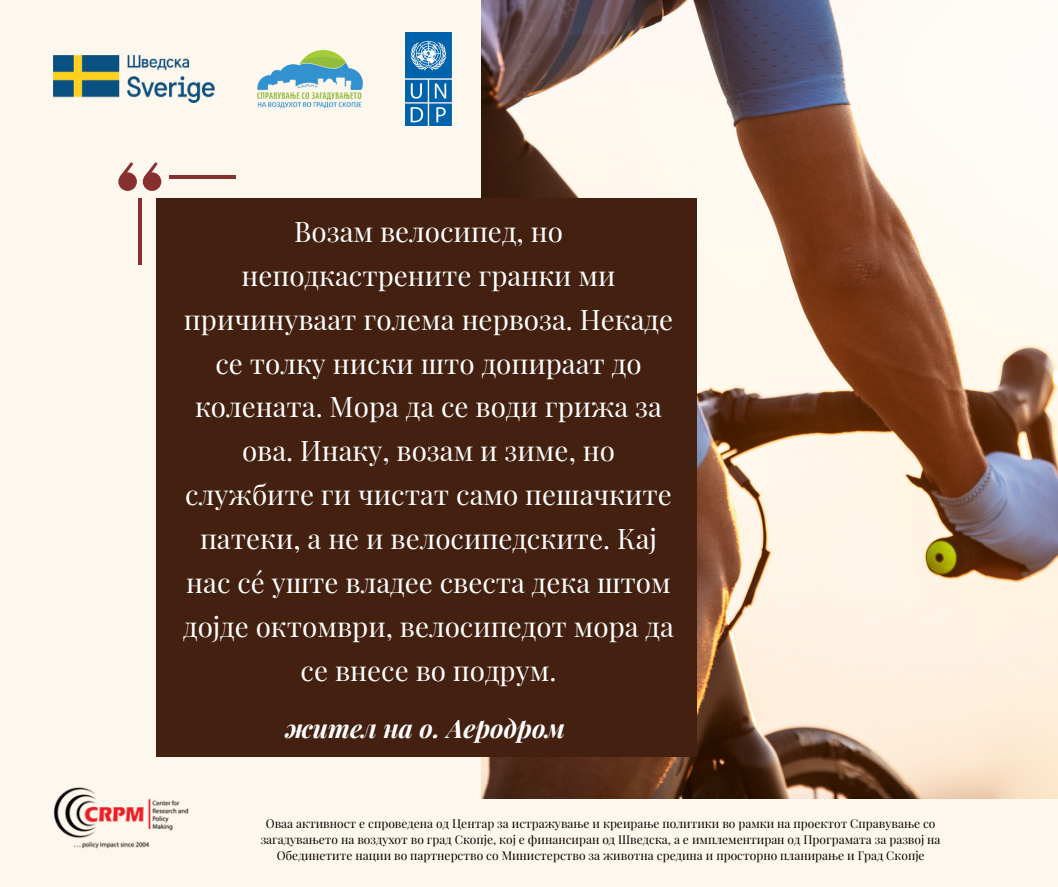
<style>
.page{position:relative;width:1058px;height:887px;background:#fff}
.page>*{position:absolute;margin:0;border:0;box-sizing:border-box;transform-origin:0 0}
.t1{font:27.75px/43.8px "Playfair Display";color:#fff;text-align:center}
.t2{font:italic 700 25.5px "Playfair Display";color:#fff}
.t3{font:12px/16px "Playfair Display";color:#000;text-align:center}
</style>
<div class="page">
<div style="left:0;top:0;width:1058px;height:886px;background:#fef7ed"></div>
<img style="left:482px;top:0;width:576px;height:798px">
<div style="left:156px;top:198px;width:540px;height:558px;background:#43200f"></div>
<img style="left:406px;top:33px;width:46px;height:92px">
<img style="left:53px;top:787px;width:135px;height:62px">
<img style="left:257px;top:49px;width:106px;height:60px">
<img style="left:53px;top:56px;width:161px;height:47px">
<div style="left:143px;top:172px;width:18px;height:19px;background:#883030;border-radius:50%"></div>
<svg style="left:145px;top:162px;width:13px;height:13px"></svg>
<div style="left:118px;top:172px;width:19px;height:19px;background:#883030;border-radius:50%"></div>
<svg style="left:120px;top:162px;width:13px;height:14px"></svg>
<hr style="left:138px;top:198px;width:3px;height:67px;background:#883030">
<hr style="left:169px;top:176px;width:66px;height:3px;background:#883030">
<p class="t1" style="left:183px;top:208px;width:492px">Возам велосипед, но неподкастрените гранки ми причинуваат голема нервоза. Некаде се толку ниски што допираат до колената. Мора да се води грижа за ова. Инаку, возам и зиме, но службите ги чистат само пешачките патеки, а не и велосипедските. Кај нас сé уште владее свеста дека штом дојде октомври, велосипедот мора да се внесе во подрум.</p>
<p class="t2" style="left:285px;top:710px;width:281px">жител на о. Аеродром</p>
<p class="t3" style="left:261px;top:814px;width:681px">Оваа активност е спроведена од Центар за истражување и креирање политики во рамки на проектот Справување со загадувањето на воздухот во град Скопје, кој е финансиран од Шведска, а е имплементиран од Програмата за развој на<br>Обединетите нации во партнерство со Министерство за животна средина и просторно планирање и Град Скопје</p>
</div>
